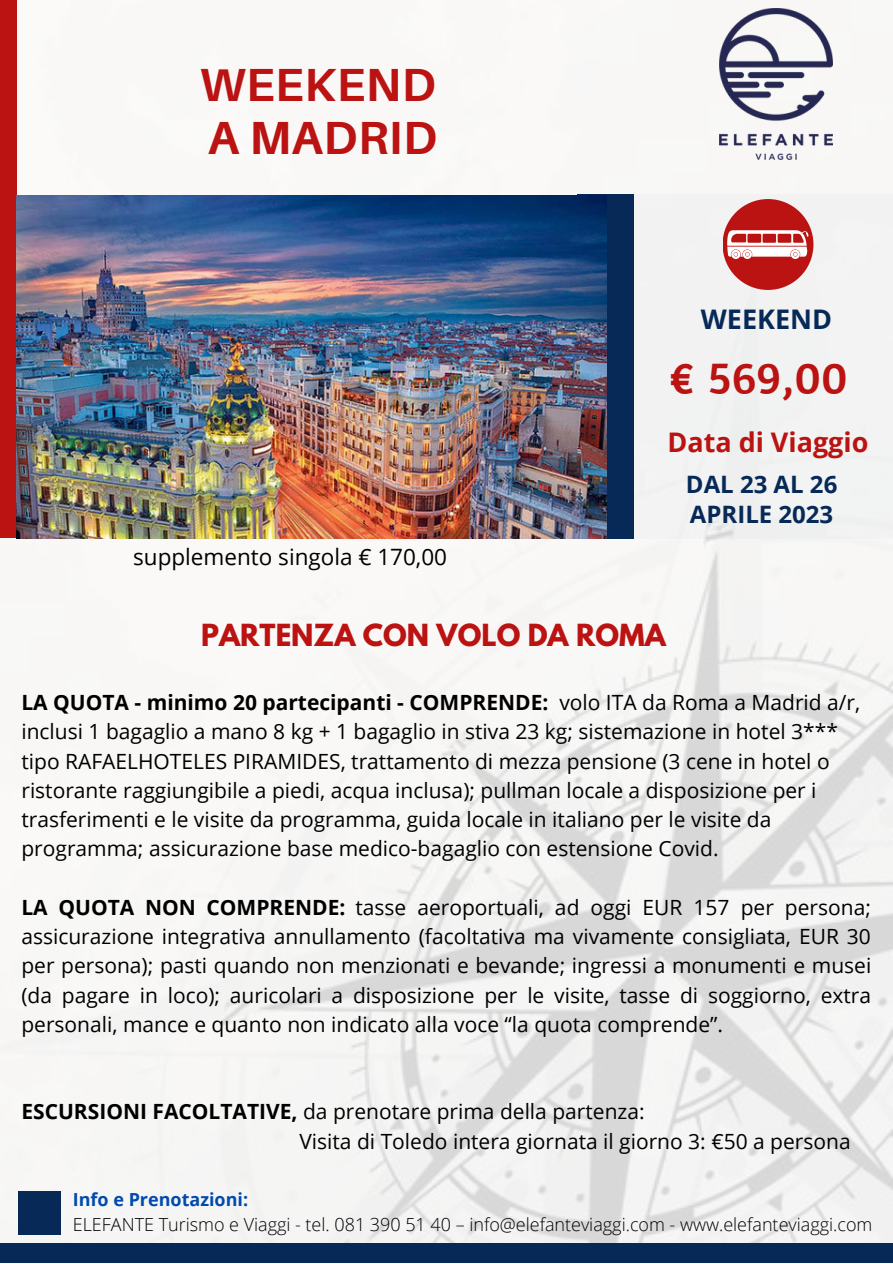
<style>
.page{position:relative;width:893px;height:1264px;background:#fff}
.page>*{position:absolute;margin:0;border:0;box-sizing:border-box;transform-origin:0 0}
.t1{font:47.25px "Amaranth";color:#bb1212}
.t2{font:700 46.5px/52.8px "Aileron";letter-spacing:.01em;color:#bb1212}
.t3{font:700 27px "League Spartan";color:#bb1212}
.t4{font:700 27px "Open Sans";color:#bb1212}
.t5{font:700 27px "Open Sans";color:#072957}
.t6{font:700 24px/29.2px "Open Sans";color:#072957}
.t7{font:22.5px "Open Sans";color:#000}
.t8{font:21px/29.2px "Open Sans";color:#000}
.t9{font:300 18px "Open Sans";color:#000}
.t10{font:700 18px "Open Sans";color:#004aad}
.s1{font-weight:700}
</style>
<div class="page">
<img style="left:0;top:50px;width:892px;height:1192px">
<div style="left:605px;top:194px;width:287px;height:344px;background:#f2f2f2"></div>
<div style="left:577px;top:194px;width:57px;height:344px;background:#072957"></div>
<div style="left:722px;top:199px;width:91px;height:91px;background:#bb1212;border-radius:50%"></div>
<div style="left:0;top:0;width:17px;height:538px;background:#bb1212"></div>
<div style="left:18px;top:1190px;width:42px;height:44px;background:#072957"></div>
<div style="left:0;top:1242px;width:892px;height:20px;background:#072957"></div>
<svg style="left:727px;top:230px;width:81px;height:29px"></svg>
<img style="left:17px;top:195px;width:589px;height:343px">
<img style="left:720px;top:8px;width:112px;height:151px">
<h2 class="t2" style="left:200px;top:57px;width:239px">WEEKEND<br>A MADRID</h2>
<p class="t7" style="left:133px;top:540px;width:315px">supplemento singola € 170,00</p>
<p class="t5" style="left:700px;top:300px;width:133px">WEEKEND</p>
<h1 class="t1" style="left:669px;top:348px;width:180px">€ 569,00</h1>
<p class="t4" style="left:667px;top:422px;width:202px">Data di Viaggio</p>
<p class="t6" style="left:686px;top:469px;width:153px">DAL 23 AL 26<br>APRILE 2023</p>
<p class="t3" style="left:201px;top:622px;width:466px">PARTENZA CON VOLO DA ROMA</p>
<p class="t8" style="left:21px;top:687px;width:840px"><span class="s1">LA QUOTA - minimo 20 partecipanti - COMPRENDE:</span> volo ITA da Roma a Madrid a/r, inclusi 1 bagaglio a mano 8 kg + 1 bagaglio in stiva 23 kg; sistemazione in hotel 3*** tipo RAFAELHOTELES PIRAMIDES, trattamento di mezza pensione (3 cene in hotel o ristorante raggiungibile a piedi, acqua inclusa); pullman locale a disposizione per i trasferimenti e le visite da programma, guida locale in italiano per le visite da programma; assicurazione base medico-bagaglio con estensione Covid.</p>
<p class="t8" style="left:21px;top:892px;width:851px;text-align:justify"><span class="s1">LA QUOTA NON COMPRENDE:</span> tasse aeroportuali, ad oggi EUR 157 per persona; assicurazione integrativa annullamento (facoltativa ma vivamente consigliata, EUR 30 per persona); pasti quando non menzionati e bevande; ingressi a monumenti e musei (da pagare in loco); auricolari a disposizione per le visite, tasse di soggiorno, extra personali, mance e quanto non indicato alla voce “la quota comprende”.</p>
<p class="t8" style="left:299px;top:1096px;width:552px;text-indent:-278px"><span class="s1">ESCURSIONI FACOLTATIVE,</span> da prenotare prima della partenza:<br>Visita di Toledo intera giornata il giorno 3: €50 a persona</p>
<p class="t10" style="left:73px;top:1186px;width:177px">Info e Prenotazioni:</p>
<p class="t9" style="left:73px;top:1211px;width:801px">ELEFANTE Turismo e Viaggi - tel. 081 390 51 40 – info@elefanteviaggi.com - www.elefanteviaggi.com</p>
</div>
